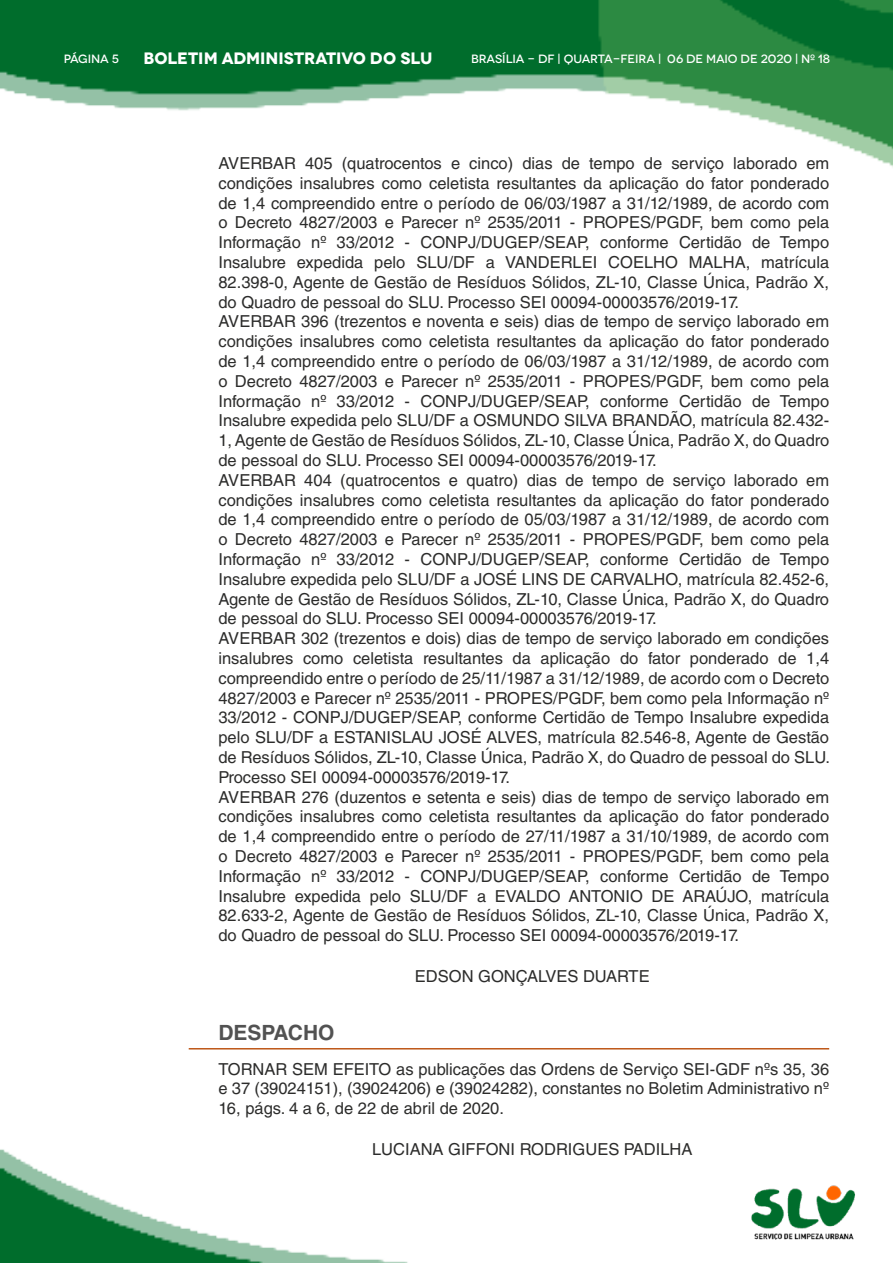
<style>
.page{position:relative;width:893px;height:1263px;background:#fff}
.page>*{position:absolute;margin:0;border:0;box-sizing:border-box;transform-origin:0 0}
.t1{font:700 21px "Helvetica LT Std";color:#525252}
.t2{font:16.5px/19.8px "Helvetica LT Std";color:#2c2c2b}
.t3{font:700 16.5px "Novecentowide";color:#fff}
.t4{font:500 12px "Novecentowide";color:#fff}
</style>
<div class="page">
<img style="left:0;top:0;width:893px;height:1263px">
<img style="left:740px;top:1180px;width:116px;height:59px">
<hr style="left:189px;top:1048px;width:640px;height:1px;background:#be5717">
<p class="t4" style="left:64px;top:52px;width:57px">PÁGINA 5</p>
<p class="t3" style="left:144px;top:48px;width:291px">BOLETIM ADMINISTRATIVO DO SLU</p>
<p class="t4" style="left:471px;top:52px;width:361px">BRASÍLIA - DF | QUARTA-FEIRA | 06 DE MAIO DE 2020 | Nº 18</p>
<p class="t2" style="left:218px;top:153px;width:613px">AVERBAR 405 (quatrocentos e cinco) dias de tempo de serviço laborado em condições insalubres como celetista resultantes da aplicação do fator ponderado de 1,4 compreendido entre o período de 06/03/1987 a 31/12/1989, de acordo com o Decreto 4827/2003 e Parecer nº 2535/2011 - PROPES/PGDF, bem como pela Informação nº 33/2012 - CONPJ/DUGEP/SEAP, conforme Certidão de Tempo Insalubre expedida pelo SLU/DF a VANDERLEI COELHO MALHA, matrícula 82.398-0, Agente de Gestão de Resíduos Sólidos, ZL-10, Classe Única, Padrão X, do Quadro de pessoal do SLU. Processo SEI 00094-00003576/2019-17.<br>AVERBAR 396 (trezentos e noventa e seis) dias de tempo de serviço laborado em condições insalubres como celetista resultantes da aplicação do fator ponderado de 1,4 compreendido entre o período de 06/03/1987 a 31/12/1989, de acordo com o Decreto 4827/2003 e Parecer nº 2535/2011 - PROPES/PGDF, bem como pela Informação nº 33/2012 - CONPJ/DUGEP/SEAP, conforme Certidão de Tempo Insalubre expedida pelo SLU/DF a OSMUNDO SILVA BRANDÃO, matrícula 82.432- 1, Agente de Gestão de Resíduos Sólidos, ZL-10, Classe Única, Padrão X, do Quadro de pessoal do SLU. Processo SEI 00094-00003576/2019-17.<br>AVERBAR 404 (quatrocentos e quatro) dias de tempo de serviço laborado em condições insalubres como celetista resultantes da aplicação do fator ponderado de 1,4 compreendido entre o período de 05/03/1987 a 31/12/1989, de acordo com o Decreto 4827/2003 e Parecer nº 2535/2011 - PROPES/PGDF, bem como pela Informação nº 33/2012 - CONPJ/DUGEP/SEAP, conforme Certidão de Tempo Insalubre expedida pelo SLU/DF a JOSÉ LINS DE CARVALHO, matrícula 82.452-6, Agente de Gestão de Resíduos Sólidos, ZL-10, Classe Única, Padrão X, do Quadro de pessoal do SLU. Processo SEI 00094-00003576/2019-17.<br>AVERBAR 302 (trezentos e dois) dias de tempo de serviço laborado em condições insalubres como celetista resultantes da aplicação do fator ponderado de 1,4 compreendido entre o período de 25/11/1987 a 31/12/1989, de acordo com o Decreto 4827/2003 e Parecer nº 2535/2011 - PROPES/PGDF, bem como pela Informação nº 33/2012 - CONPJ/DUGEP/SEAP, conforme Certidão de Tempo Insalubre expedida pelo SLU/DF a ESTANISLAU JOSÉ ALVES, matrícula 82.546-8, Agente de Gestão de Resíduos Sólidos, ZL-10, Classe Única, Padrão X, do Quadro de pessoal do SLU.<br>Processo SEI 00094-00003576/2019-17.<br>AVERBAR 276 (duzentos e setenta e seis) dias de tempo de serviço laborado em condições insalubres como celetista resultantes da aplicação do fator ponderado de 1,4 compreendido entre o período de 27/11/1987 a 31/10/1989, de acordo com o Decreto 4827/2003 e Parecer nº 2535/2011 - PROPES/PGDF, bem como pela Informação nº 33/2012 - CONPJ/DUGEP/SEAP, conforme Certidão de Tempo Insalubre expedida pelo SLU/DF a EVALDO ANTONIO DE ARAÚJO, matrícula 82.633-2, Agente de Gestão de Resíduos Sólidos, ZL-10, Classe Única, Padrão X, do Quadro de pessoal do SLU. Processo SEI 00094-00003576/2019-17.</p>
<p class="t2" style="left:415px;top:966px;width:236px">EDSON GONÇALVES DUARTE</p>
<p class="t1" style="left:218px;top:1019px;width:118px">DESPACHO</p>
<p class="t2" style="left:218px;top:1059px;width:612px;text-align:justify">TORNAR SEM EFEITO as publicações das Ordens de Serviço SEI-GDF nºs 35, 36 e 37 (39024151), (39024206) e (39024282), constantes no Boletim Administrativo nº 16, págs. 4 a 6, de 22 de abril de 2020.</p>
<p class="t2" style="left:372px;top:1139px;width:322px">LUCIANA GIFFONI RODRIGUES PADILHA</p>
</div>
